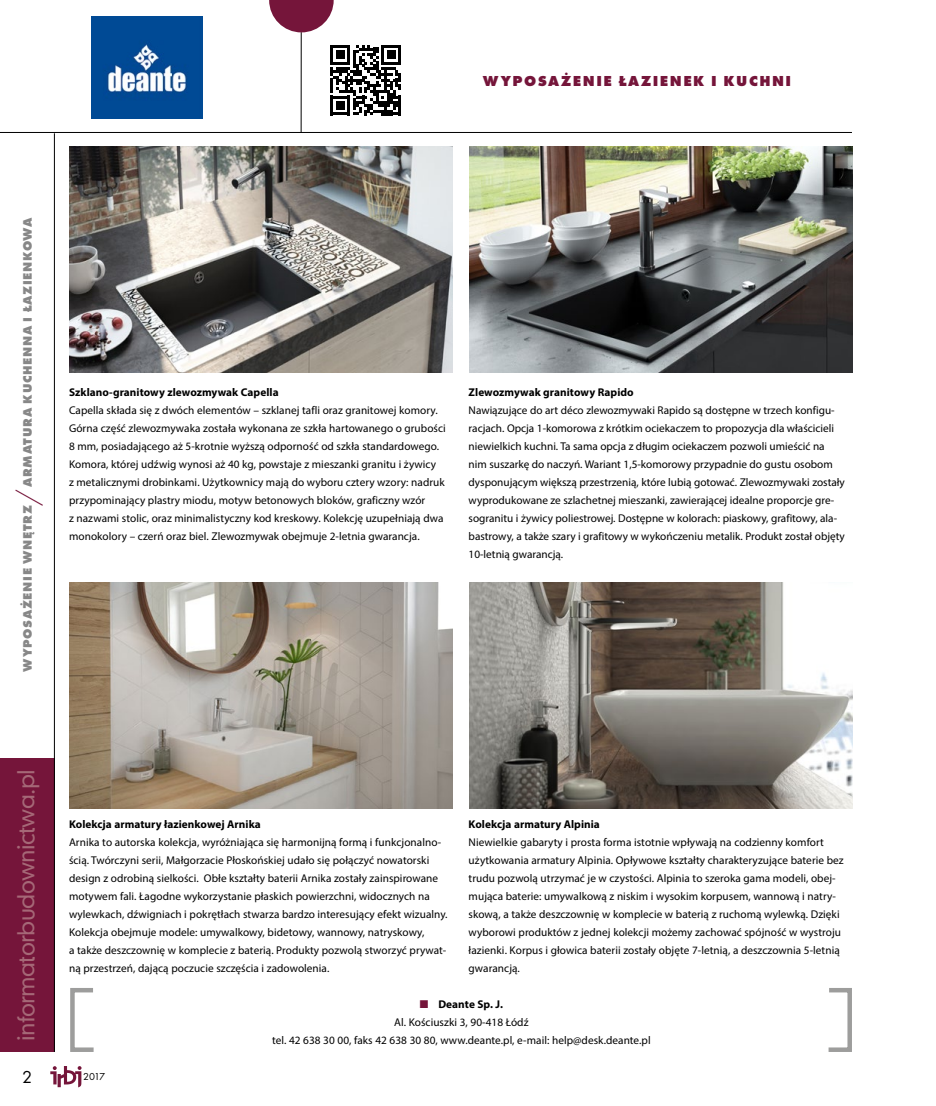
<style>
.page{position:relative;width:936px;height:1106px;background:#fff}
.page>*{position:absolute;margin:0;border:0;box-sizing:border-box;transform-origin:0 0}
.t1{font:30px "Futura TEE Ligh";color:#75153a}
.t2{font:22.5px "Geometric 706 Md EU";letter-spacing:-.03em;color:#a56877}
.t3{font:18px "Futura TEE";color:#000}
.t4{font:700 15px "Futura TEE Extr";letter-spacing:.1em;color:#75153a}
.t5{font:700 12.75px "Futura TEE Extr";letter-spacing:.05em;color:#878787}
.główny{font:11.25px/18px "Myriad Pro";letter-spacing:.005em;color:#000}
.główny-2{font:700 11.25px "Myriad Pro";letter-spacing:.005em;color:#000}
.t6{font:10.5px "Futura TEE";color:#000}
.s1{color:#75153a}
</style>
<div class="page">
<div style="left:0;top:758px;width:54px;height:294px;background:#75153a"></div>
<svg style="left:50px;top:1066px;width:31px;height:21px"></svg>
<hr style="left:54px;top:133px;width:1px;height:919px;background:#000">
<hr style="left:0;top:132px;width:851px;height:1px;background:#000">
<hr style="left:301px;top:32px;width:1px;height:101px;background:#000">
<svg style="left:269px;top:0;width:64px;height:32px"></svg>
<img style="left:91px;top:16px;width:111px;height:102px">
<svg style="left:330px;top:45px;width:71px;height:70px"></svg>
<svg style="left:70px;top:988px;width:24px;height:64px"></svg>
<svg style="left:828px;top:988px;width:24px;height:64px"></svg>
<img style="left:469px;top:146px;width:383px;height:226px">
<img style="left:469px;top:582px;width:383px;height:226px">
<img style="left:70px;top:146px;width:382px;height:226px">
<img style="left:70px;top:582px;width:382px;height:226px">
<p class="t4" style="left:483px;top:72px;width:310px">WYPOSAŻENIE ŁAZIENEK I KUCHNI</p>
<p class="t5" style="left:20px;top:487px;width:271px;rotate:-90deg">ARMATURA KUCHENNA I ŁAZIENKOWA</p>
<p class="t1" style="left:11px;top:506px;width:18px;rotate:-90deg">/</p>
<p class="t5" style="left:20px;top:671px;width:168px;rotate:-90deg">WYPOSAŻENIE WNĘTRZ</p>
<p class="główny-2" style="left:69px;top:385px;width:211px">Szklano-granitowy zlewozmywak Capella</p>
<p class="główny" style="left:69px;top:401px;width:378px">Capella składa się z dwóch elementów – szklanej tafli oraz granitowej komory.<br>Górna część zlewozmywaka została wykonana ze szkła hartowanego o grubości 8 mm, posiadającego aż 5-krotnie wyższą odporność od szkła standardowego.<br>Komora, której udźwig wynosi aż 40 kg, powstaje z mieszanki granitu i żywicy<br>z metalicznymi drobinkami. Użytkownicy mają do wyboru cztery wzory: nadruk przypominający plastry miodu, motyw betonowych bloków, graficzny wzór<br>z nazwami stolic, oraz minimalistyczny kod kreskowy. Kolekcję uzupełniają dwa monokolory – czerń oraz biel. Zlewozmywak obejmuje 2-letnia gwarancja.</p>
<p class="główny-2" style="left:468px;top:385px;width:167px">Zlewozmywak granitowy Rapido</p>
<p class="główny" style="left:468px;top:401px;width:378px">Nawiązujące do art déco zlewozmywaki Rapido są dostępne w trzech konfigu&shy;racjach. Opcja 1-komorowa z krótkim ociekaczem to propozycja dla właścicieli niewielkich kuchni. Ta sama opcja z długim ociekaczem pozwoli umieścić na nim suszarkę do naczyń. Wariant 1,5-komorowy przypadnie do gustu osobom dysponującym większą przestrzenią, które lubią gotować. Zlewozmywaki zostały wyprodukowane ze szlachetnej mieszanki, zawierającej idealne proporcje gre&shy;sogranitu i żywicy poliestrowej. Dostępne w kolorach: piaskowy, grafitowy, ala&shy;bastrowy, a także szary i grafitowy w wykończeniu metalik. Produkt został objęty 10-letnią gwarancją.</p>
<h2 class="t2" style="left:11px;top:1041px;width:273px;rotate:-90deg">informatorbudownictwa.pl</h2>
<p class="t3" style="left:22px;top:1065px;width:12px">2</p>
<p class="t6" style="left:83px;top:1070px;width:24px">2017</p>
<p class="główny-2" style="left:69px;top:817px;width:193px">Kolekcja armatury łazienkowej Arnika</p>
<p class="główny" style="left:69px;top:833px;width:380px">Arnika to autorska kolekcja, wyróżniająca się harmonijną formą i funkcjonalno&shy;ścią. Twórczyni serii, Małgorzacie Płoskońskiej udało się połączyć nowatorski design z odrobiną sielkości. Obłe kształty baterii Arnika zostały zainspirowane motywem fali. Łagodne wykorzystanie płaskich powierzchni, widocznych na wylewkach, dźwigniach i pokrętłach stwarza bardzo interesujący efekt wizualny.<br>Kolekcja obejmuje modele: umywalkowy, bidetowy, wannowy, natryskowy,<br>a także deszczownię w komplecie z baterią. Produkty pozwolą stworzyć prywat&shy;ną przestrzeń, dającą poczucie szczęścia i zadowolenia.</p>
<p class="główny-2" style="left:420px;top:997px;width:85px"><span class="s1">■</span> Deante Sp. J.</p>
<p class="główny" style="left:394px;top:1013px;width:136px">Al. Kościuszki 3, 90-418 Łódź</p>
<p class="główny" style="left:272px;top:1031px;width:380px">tel. 42 638 30 00, faks 42 638 30 80, www.deante.pl, e-mail: help@desk.deante.pl</p>
<p class="główny-2" style="left:468px;top:817px;width:133px">Kolekcja armatury Alpinia</p>
<p class="główny" style="left:468px;top:833px;width:376px">Niewielkie gabaryty i prosta forma istotnie wpływają na codzienny komfort użytkowania armatury Alpinia. Opływowe kształty charakteryzujące baterie bez trudu pozwolą utrzymać je w czystości. Alpinia to szeroka gama modeli, obej&shy;mująca baterie: umywalkową z niskim i wysokim korpusem, wannową i natry&shy;skową, a także deszczownię w komplecie w baterią z ruchomą wylewką. Dzięki wyborowi produktów z jednej kolekcji możemy zachować spójność w wystroju łazienki. Korpus i głowica baterii zostały objęte 7-letnią, a deszczownia 5-letnią gwarancją.</p>
</div>
